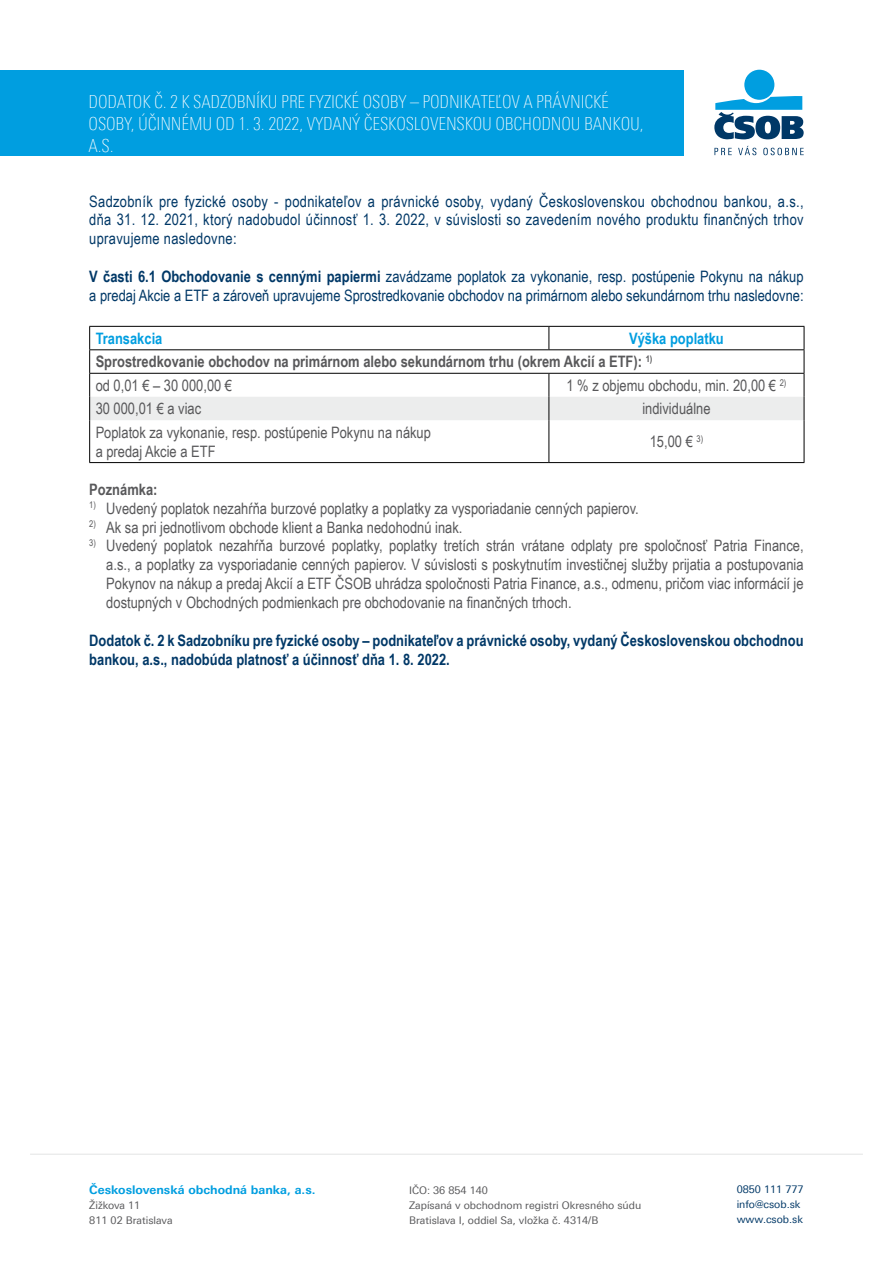
<style>
.page{position:relative;width:893px;height:1263px;background:#fff}
.page>*{position:absolute;margin:0;border:0;box-sizing:border-box;transform-origin:0 0}
.t1{font:100 18px/21.6px "Linotype Univers 220 Cn";letter-spacing:-.01em;color:#fff}
.t2{font:15.75px/18.9px "Arial Narrow";color:#58585a}
.t3{font:15.75px/18.9px "Arial Narrow";color:#003867;text-align:justify}
.t4{font:700 15.75px/18.9px "Arial Narrow";color:#003867}
.t5{font:700 15.75px/23.4px "Arial Narrow";color:#58585a}
.t6{font:700 15.75px "Arial Narrow";color:#009ee0}
.t7{font:700 12px "Linotype Univers 630";color:#009ee0}
.t8{font:10.5px/15px "Linotype Univers 430";color:#58585a}
.t9{font:10.5px/15px "Linotype Univers 430";color:#003867}
.s1{font-weight:700}
.s2{color:#009ee0}
.s3{font-weight:400}
</style>
<div class="page">
<hr style="left:30px;top:1154px;width:833px;height:1px;background:#e3e4e4">
<div style="left:744px;top:70px;width:30px;height:30px;background:#009ee0;border-radius:50%"></div>
<svg style="left:714px;top:96px;width:90px;height:43px"></svg>
<svg style="left:714px;top:146px;width:90px;height:9px"></svg>
<div style="left:0;top:70px;width:684px;height:85px;background:#009ee0"></div>
<hr style="left:89px;top:326px;width:460px;height:1px;background:#000">
<hr style="left:549px;top:326px;width:255px;height:1px;background:#000">
<svg style="left:89px;top:327px;width:716px;height:93px"></svg>
<hr style="left:89px;top:420px;width:1px;height:42px;background:#000">
<hr style="left:549px;top:420px;width:1px;height:42px;background:#000">
<hr style="left:804px;top:420px;width:1px;height:42px;background:#000">
<hr style="left:89px;top:462px;width:460px;height:1px;background:#000">
<hr style="left:549px;top:462px;width:255px;height:1px;background:#000">
<p class="t1" style="left:89px;top:91px;width:557px">DODATOK Č. 2 K SADZOBNÍKU PRE FYZICKÉ OSOBY – PODNIKATEĽOV A PRÁVNICKÉ<br>OSOBY, ÚČINNÉMU OD 1. 3. 2022, VYDANÝ ČESKOSLOVENSKOU OBCHODNOU BANKOU,<br>A.S.</p>
<p class="t3" style="left:89px;top:191px;width:716px">Sadzobník pre fyzické osoby - podnikateľov a právnické osoby, vydaný Československou obchodnou bankou, a.s., dňa 31. 12. 2021, ktorý nadobudol účinnosť 1. 3. 2022, v súvislosti so zavedením nového produktu finančných trhov upravujeme nasledovne:</p>
<p class="t3" style="left:89px;top:267px;width:716px"><span class="s1">V časti 6.1 Obchodovanie s cennými papiermi</span> zavádzame poplatok za vykonanie, resp. postúpenie Pokynu na nákup a predaj Akcie a ETF a zároveň upravujeme Sprostredkovanie obchodov na primárnom alebo sekundárnom trhu nasledovne:</p>
<p class="t6" style="left:96px;top:326px;width:68px">Transakcia</p>
<p class="t5" style="left:96px;top:326px;width:630px;text-indent:533px"><span class="s2">Výška poplatku<br></span>Sprostredkovanie obchodov na primárnom alebo sekundárnom trhu (okrem Akcií a ETF): <sup>1)<br></sup><span class="s3">od 0,01 € – 30 000,00 €</span></p>
<p class="t2" style="left:566px;top:375px;width:221px">1 % z objemu obchodu, min. 20,00 € <sup>2)</sup></p>
<p class="t2" style="left:96px;top:399px;width:107px">30 000,01 € a viac</p>
<p class="t2" style="left:642px;top:399px;width:70px">individuálne</p>
<p class="t2" style="left:96px;top:422px;width:337px">Poplatok za vykonanie, resp. postúpenie Pokynu na nákup a predaj Akcie a ETF</p>
<p class="t2" style="left:650px;top:431px;width:55px">15,00 € <sup>3)</sup></p>
<p class="t5" style="left:89px;top:477px;width:70px">Poznámka:</p>
<p class="t2" style="left:89px;top:498px;width:551px"><sup>1)</sup> Uvedený poplatok nezahŕňa burzové poplatky a poplatky za vysporiadanie cenných papierov.</p>
<p class="t2" style="left:89px;top:517px;width:375px"><sup>2)</sup> Ak sa pri jednotlivom obchode klient a Banka nedohodnú inak.</p>
<p class="t2" style="left:106px;top:536px;width:699px;text-align:justify;text-indent:-17px"><sup>3)</sup> Uvedený poplatok nezahŕňa burzové poplatky, poplatky tretích strán vrátane odplaty pre spoločnosť Patria Finance, a.s., a poplatky za vysporiadanie cenných papierov. V súvislosti s poskytnutím investičnej služby prijatia a postupovania Pokynov na nákup a predaj Akcií a ETF ČSOB uhrádza spoločnosti Patria Finance, a.s., odmenu, pričom viac informácií je dostupných v Obchodných podmienkach pre obchodovanie na finančných trhoch.</p>
<p class="t4" style="left:89px;top:630px;width:716px">Dodatok č. 2 k Sadzobníku pre fyzické osoby – podnikateľov a právnické osoby, vydaný Československou obchodnou bankou, a.s., nadobúda platnosť a účinnosť dňa 1. 8. 2022.</p>
<p class="t7" style="left:89px;top:1182px;width:228px">Československá obchodná banka, a.s.</p>
<p class="t8" style="left:89px;top:1197px;width:85px">Žižkova 11<br>811 02 Bratislava</p>
<p class="t8" style="left:409px;top:1182px;width:234px">IČO: 36 854 140<br>Zapísaná v obchodnom registri Okresného súdu<br>Bratislava I, oddiel Sa, vložka č. 4314/B</p>
<p class="t9" style="left:737px;top:1182px;width:68px">0850 111 777 info@csob.sk www.csob.sk</p>
</div>
